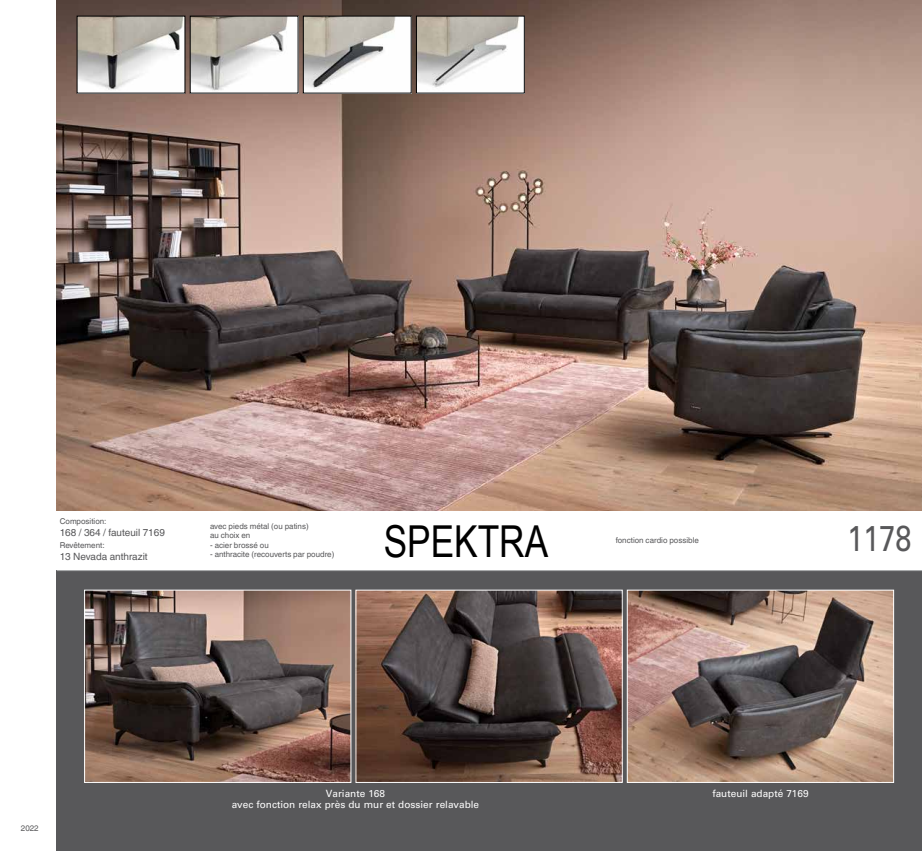
<style>
.page{position:relative;width:922px;height:851px;background:#fff}
.page>*{position:absolute;margin:0;border:0;box-sizing:border-box;transform-origin:0 0}
.t1{font:44px "Arial";color:#000;scale:.8 1}
.t2{font:36px "Univers";color:#58585a;scale:.8 1}
.t3{font:10px/11px "Univers";color:#fff;text-align:center}
.t4{font:10px "Helvetica World";color:#58585a}
.t5{font:8px/9.6px "Helvetica World";color:#58585a}
</style>
<div class="page">
<div style="left:57px;top:570px;width:864px;height:280px;background:#58585a"></div>
<img style="left:57px;top:0;width:864px;height:510px">
<hr style="left:57px;top:570px;width:864px;height:1px;background:#b1b3b4">
<img style="left:628px;top:591px;width:263px;height:189px">
<div style="left:626px;top:589px;width:267px;height:193px;border:1px solid #fff"></div>
<img style="left:357px;top:591px;width:263px;height:189px">
<img style="left:86px;top:591px;width:263px;height:189px">
<div style="left:84px;top:589px;width:267px;height:193px;border:1px solid #fff"></div>
<img style="left:79px;top:18px;width:104px;height:74px">
<img style="left:192px;top:18px;width:104px;height:74px">
<img style="left:305px;top:18px;width:104px;height:74px">
<img style="left:418px;top:18px;width:104px;height:74px">
<p class="t5" style="left:60px;top:516px;width:48px">Composition:</p>
<p class="t4" style="left:60px;top:527px;width:107px">168 / 364 / fauteuil 7169</p>
<p class="t5" style="left:60px;top:540px;width:46px">Revêtement:</p>
<p class="t4" style="left:60px;top:551px;width:89px">13 Nevada anthrazit</p>
<p class="t5" style="left:210px;top:521px;width:100px">avec pieds métal (ou patins) au choix en</p>
<p class="t5" style="left:210px;top:540px;width:60px">- acier brossé ou</p>
<p class="t5" style="left:210px;top:550px;width:126px">- anthracite (recouverts par poudre)</p>
<h1 class="t1" style="left:383px;top:512px;width:207px">SPEKTRA</h1>
<h2 class="t2" style="left:847px;top:517px;width:82px">1178</h2>
<p class="t5" style="left:615px;top:535px;width:85px">fonction cardio possible</p>
<p class="t5" style="left:21px;top:823px;width:19px">2022</p>
<p class="t3" style="left:232px;top:788px;width:249px">Variante 168<br>avec fonction relax près du mur et dossier relavable</p>
<p class="t3" style="left:712px;top:788px;width:98px">fauteuil adapté 7169</p>
</div>
